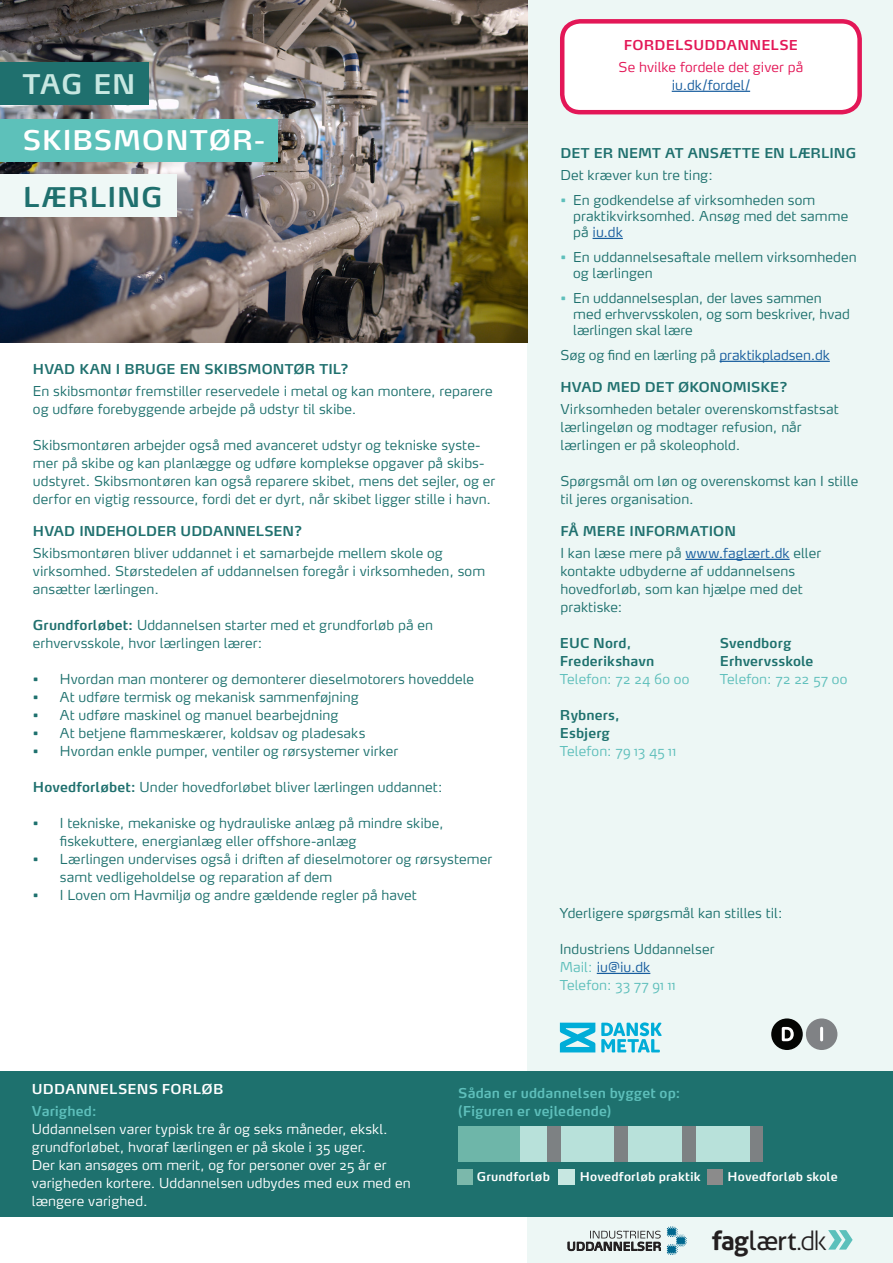
<style>
.page{position:relative;width:893px;height:1263px;background:#fff}
.page>*{position:absolute;margin:0;border:0;box-sizing:border-box;transform-origin:0 0}
.OVERSKRIFT{font:600 27px "Max";letter-spacing:.035em;color:#fff}
.OVERSKRIFT-2{font:600 27px "Max";letter-spacing:.04em;color:#1f706e}
.OVERSKRIFT-3{font:600 27px "Max";color:#c7e7e1}
.t1{font:26.4px "Aller";color:#231f20}
.BRØDTEKST{font:300 13.5px/18px "Max OT";letter-spacing:.005em;color:#1e716e}
.Under_Mellemrubrik{font:300 13.5px/18px "Max OT";letter-spacing:.005em;color:#fff}
.MELLEMRUBRIK{font:600 13.5px "Max";letter-spacing:.005em;color:#1f706e}
.BRØDTEKST-2{font:300 13.5px "Max OT";letter-spacing:.01em;color:#5ebfbb}
.BRØDTEKST-3{font:600 13.5px "Max OT";letter-spacing:.005em;color:#1e716e}
.Under_Mellemrubrik-2{font:600 13.5px "Max OT";letter-spacing:.005em;color:#5ebfbb}
.BRØDTEKST-4{font:300 13.5px "Max OT";letter-spacing:.005em;color:#e31757}
.MELLEMRUBRIK-2{font:600 13.5px "Max OT";letter-spacing:.015em;color:#fff}
.MELLEMRUBRIK-3{font:600 13.5px "Max OT";letter-spacing:.015em;color:#e31757}
.BRØDTEKST-5{font:300 13.5px "Max OT";letter-spacing:.005em;color:#175d9e}
.t2{font:600 12px "Max OT";letter-spacing:.015em;color:#fff}
.s1{font-weight:600;color:#1f706e}
.s2{color:#5ebfbb}
.s3{color:#175d9e}
.s4{font-weight:600;color:#5ebfbb}
.s5{font-weight:700}
.s6{font-weight:300}
</style>
<div class="page">
<div style="left:527px;top:0;width:366px;height:1263px;background:#edf7f5"></div>
<hr style="left:593px;top:238px;width:30px;height:1px;background:#175d9e">
<hr style="left:719px;top:361px;width:111px;height:1px;background:#175d9e">
<hr style="left:685px;top:559px;width:105px;height:1px;background:#175d9e">
<img style="left:0;top:0;width:527px;height:342px">
<div style="left:0;top:1071px;width:893px;height:146px;background:#1e716e"></div>
<div style="left:558px;top:1169px;width:17px;height:15px;background:#c7e7e1"></div>
<div style="left:707px;top:1169px;width:16px;height:16px;background:#8b8b8b"></div>
<div style="left:457px;top:1170px;width:16px;height:15px;background:#7bb8ab"></div>
<div style="left:519px;top:1126px;width:28px;height:35px;background:#b8e1da"></div>
<div style="left:547px;top:1126px;width:14px;height:35px;background:#7d8183"></div>
<div style="left:561px;top:1126px;width:54px;height:35px;background:#b8e1da"></div>
<div style="left:615px;top:1126px;width:14px;height:35px;background:#7d8183"></div>
<div style="left:749px;top:1126px;width:14px;height:35px;background:#7d8183"></div>
<div style="left:458px;top:1126px;width:61px;height:35px;background:#6eb6a9"></div>
<div style="left:629px;top:1126px;width:53px;height:35px;background:#b8e1da"></div>
<div style="left:682px;top:1126px;width:14px;height:35px;background:#7d8183"></div>
<div style="left:696px;top:1126px;width:53px;height:35px;background:#b8e1da"></div>
<div style="left:562px;top:21px;width:298px;height:91px;background:#fff;border-radius:18px"></div>
<div style="left:560px;top:19px;width:302px;height:95px;border:4px solid #e31757;border-radius:18px"></div>
<hr style="left:672px;top:91px;width:78px;height:1px;background:#175d9e">
<hr style="left:597px;top:973px;width:53px;height:1px;background:#175d9e">
<div style="left:0;top:63px;width:149px;height:42px;background:#1f706e"></div>
<div style="left:0;top:175px;width:176px;height:42px;background:#eff8f6"></div>
<div style="left:0;top:119px;width:277px;height:43px;background:#5dc1ba"></div>
<svg style="left:828px;top:1230px;width:25px;height:19px"></svg>
<svg style="left:567px;top:1230px;width:94px;height:22px"></svg>
<svg style="left:667px;top:1226px;width:20px;height:29px"></svg>
<div style="left:771px;top:1018px;width:32px;height:32px;background:#040503;border-radius:50%"></div>
<div style="left:806px;top:1018px;width:31px;height:32px;background:#808285;border-radius:50%"></div>
<hr style="left:820px;top:1027px;width:3px;height:14px;background:#fff;border-radius:2px">
<svg style="left:782px;top:1027px;width:12px;height:14px"></svg>
<svg style="left:601px;top:1022px;width:61px;height:30px"></svg>
<svg style="left:560px;top:1023px;width:35px;height:29px"></svg>
<p class="OVERSKRIFT-3" style="left:23px;top:68px;width:114px">TAG EN</p>
<p class="OVERSKRIFT" style="left:23px;top:123px;width:244px">SKIBSMONTØR-</p>
<p class="OVERSKRIFT-2" style="left:23px;top:180px;width:141px">LÆRLING</p>
<p class="MELLEMRUBRIK" style="left:33px;top:360px;width:317px">HVAD KAN I BRUGE EN SKIBSMONTØR TIL?</p>
<p class="BRØDTEKST" style="left:33px;top:382px;width:461px">En skibsmontør fremstiller reservedele i metal og kan montere, reparere og udføre forebyggende arbejde på udstyr til skibe.</p>
<p class="BRØDTEKST" style="left:33px;top:436px;width:464px">Skibsmontøren arbejder også med avanceret udstyr og tekniske syste&shy;mer på skibe og kan planlægge og udføre komplekse opgaver på skibs&shy;udstyret. Skibsmontøren kan også reparere skibet, mens det sejler, og er derfor en vigtig ressource, fordi det er dyrt, når skibet ligger stille i havn.</p>
<p class="MELLEMRUBRIK" style="left:33px;top:522px;width:271px">HVAD INDEHOLDER UDDANNELSEN?</p>
<p class="BRØDTEKST" style="left:33px;top:544px;width:454px">Skibsmontøren bliver uddannet i et samarbejde mellem skole og virksomhed. Størstedelen af uddannelsen foregår i virksomheden, som ansætter lærlingen.</p>
<p class="BRØDTEKST" style="left:33px;top:616px;width:402px"><span class="s1">Grundforløbet:</span> Uddannelsen starter med et grundforløb på en erhvervsskole, hvor lærlingen lærer:</p>
<p class="BRØDTEKST" style="left:33px;top:670px;width:443px">• Hvordan man monterer og demonterer dieselmotorers hoveddele</p>
<p class="BRØDTEKST" style="left:33px;top:688px;width:327px">• At udføre termisk og mekanisk sammenføjning</p>
<p class="BRØDTEKST" style="left:33px;top:706px;width:307px">• At udføre maskinel og manuel bearbejdning</p>
<p class="BRØDTEKST" style="left:33px;top:724px;width:334px">• At betjene flammeskærer, koldsav og pladesaks</p>
<p class="BRØDTEKST" style="left:33px;top:742px;width:367px">• Hvordan enkle pumper, ventiler og rørsystemer virker</p>
<p class="BRØDTEKST" style="left:33px;top:778px;width:411px"><span class="s1">Hovedforløbet:</span> Under hovedforløbet bliver lærlingen uddannet:</p>
<p class="BRØDTEKST" style="left:60px;top:814px;width:385px;text-indent:-27px">• I tekniske, mekaniske og hydrauliske anlæg på mindre skibe, fiskekuttere, energianlæg eller offshore-anlæg</p>
<p class="BRØDTEKST" style="left:60px;top:850px;width:434px;text-indent:-27px">• Lærlingen undervises også i driften af dieselmotorer og rørsystemer samt vedligeholdelse og reparation af dem</p>
<p class="BRØDTEKST" style="left:33px;top:886px;width:385px">• I Loven om Havmiljø og andre gældende regler på havet</p>
<p class="MELLEMRUBRIK-3" style="left:624px;top:36px;width:176px">FORDELSUDDANNELSE</p>
<p class="BRØDTEKST-4" style="left:619px;top:59px;width:186px">Se hvilke fordele det giver på</p>
<p class="BRØDTEKST-5" style="left:672px;top:77px;width:80px">iu.dk/fordel/</p>
<p class="MELLEMRUBRIK" style="left:560px;top:144px;width:297px">DET ER NEMT AT ANSÆTTE EN LÆRLING</p>
<p class="BRØDTEKST" style="left:560px;top:166px;width:154px">Det kræver kun tre ting:</p>
<p class="BRØDTEKST" style="left:573px;top:192px;width:277px;line-height:16.2px;text-indent:-13px"><span class="s2">•</span> En godkendelse af virksomheden som praktikvirksomhed. Ansøg med det samme på <span class="s3">iu.dk</span></p>
<p class="BRØDTEKST" style="left:573px;top:249px;width:285px;line-height:16.2px;text-indent:-13px"><span class="s2">•</span> En uddannelsesaftale mellem virksomheden og lærlingen</p>
<p class="BRØDTEKST" style="left:573px;top:290px;width:278px;line-height:16.2px;text-indent:-13px"><span class="s2">•</span> En uddannelsesplan, der laves sammen med erhvervsskolen, og som beskriver, hvad lærlingen skal lære</p>
<p class="BRØDTEKST" style="left:560px;top:346px;width:271px">Søg og find en lærling på <span class="s3">praktikpladsen.dk</span></p>
<p class="MELLEMRUBRIK" style="left:560px;top:378px;width:229px">HVAD MED DET ØKONOMISKE?</p>
<p class="BRØDTEKST" style="left:560px;top:400px;width:280px">Virksomheden betaler overenskomstfastsat lærlingeløn og modtager refusion, når lærlingen er på skoleophold.</p>
<p class="BRØDTEKST" style="left:560px;top:472px;width:299px">Spørgsmål om løn og overenskomst kan I stille til jeres organisation.</p>
<p class="MELLEMRUBRIK" style="left:560px;top:522px;width:177px">FÅ MERE INFORMATION</p>
<p class="BRØDTEKST" style="left:560px;top:544px;width:262px">I kan læse mere på <span class="s3">www.faglært.dk</span> eller kontakte udbyderne af uddannelsens hovedforløb, som kan hjælpe med det praktiske:</p>
<p class="BRØDTEKST-3" style="left:560px;top:635px;width:73px">EUC Nord,</p>
<p class="BRØDTEKST-3" style="left:560px;top:653px;width:96px">Frederikshavn</p>
<p class="BRØDTEKST-2" style="left:560px;top:671px;width:131px">Telefon: 72 24 60 00</p>
<p class="BRØDTEKST-3" style="left:560px;top:707px;width:61px">Rybners,</p>
<p class="BRØDTEKST-3" style="left:560px;top:725px;width:51px">Esbjerg</p>
<p class="BRØDTEKST-2" style="left:560px;top:743px;width:118px">Telefon: 79 13 45 11</p>
<p class="BRØDTEKST-3" style="left:720px;top:635px;width:73px">Svendborg</p>
<p class="BRØDTEKST-3" style="left:720px;top:653px;width:95px">Erhvervsskole</p>
<p class="BRØDTEKST-2" style="left:720px;top:671px;width:129px">Telefon: 72 22 57 00</p>
<p class="BRØDTEKST" style="left:560px;top:904px;width:225px">Yderligere spørgsmål kan stilles til:</p>
<p class="BRØDTEKST" style="left:560px;top:940px;width:156px">Industriens Uddannelser<br><span class="s2">Mail:</span> <span class="s3">iu@iu.dk</span></p>
<p class="BRØDTEKST-2" style="left:560px;top:977px;width:118px">Telefon: 33 77 91 11</p>
<p class="MELLEMRUBRIK-2" style="left:32px;top:1080px;width:193px">UDDANNELSENS FORLØB</p>
<p class="Under_Mellemrubrik" style="left:32px;top:1102px;width:357px"><span class="s4">Varighed:<br></span>Uddannelsen varer typisk tre år og seks måneder, ekskl. grundforløbet, hvoraf lærlingen er på skole i 35 uger.</p>
<p class="Under_Mellemrubrik" style="left:32px;top:1156px;width:380px">Der kan ansøges om merit, og for personer over 25 år er varigheden kortere. Uddannelsen udbydes med eux med en længere varighed.</p>
<p class="Under_Mellemrubrik-2" style="left:458px;top:1085px;width:224px">Sådan er uddannelsen bygget op:</p>
<p class="Under_Mellemrubrik-2" style="left:458px;top:1103px;width:155px">(Figuren er vejledende)</p>
<p class="t2" style="left:477px;top:1169px;width:75px">Grundforløb</p>
<p class="t2" style="left:580px;top:1169px;width:122px">Hovedforløb praktik</p>
<p class="t2" style="left:727px;top:1169px;width:112px">Hovedforløb skole</p>
<p class="t1" style="left:712px;top:1224px;width:116px"><span class="s5">fag</span>lært<span class="s6">.dk</span></p>
</div>
